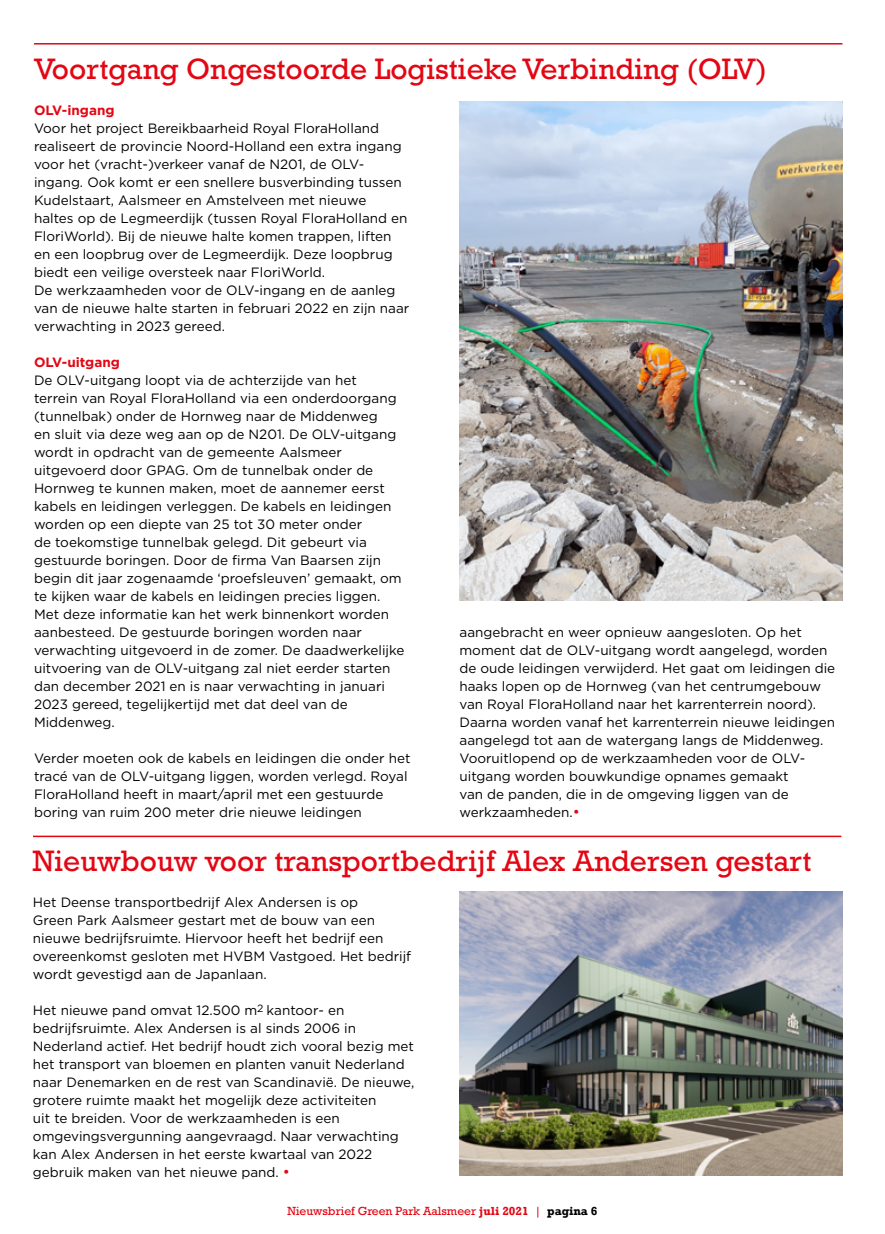
<style>
.page{position:relative;width:885px;height:1234px;background:#fff}
.page>*{position:absolute;margin:0;border:0;box-sizing:border-box;transform-origin:0 0}
.t1{font:30px "Rockwell Std";color:#e30613}
.t2{font:13.5px/18px "Gotham";color:#000}
.t3{font:700 13.5px "Gotham";color:#e30613}
.t4{font:12px "Rockwell Std";color:#e30613}
.s1{font-size:15px;color:#e30613}
.s2{font-family:"Rockwell";font-weight:700}
.s3{font-family:"Rockwell";font-weight:700;color:#000}
</style>
<div class="page">
<hr style="left:34px;top:43px;width:808px;height:2px;background:#e30613">
<img style="left:459px;top:101px;width:383px;height:500px">
<hr style="left:33px;top:835px;width:808px;height:2px;background:#e30613">
<img style="left:459px;top:891px;width:383px;height:283px">
<h1 class="t1" style="left:34px;top:51px;width:734px">Voortgang Ongestoorde Logistieke Verbinding (OLV)</h1>
<p class="t3" style="left:34px;top:101px;width:82px">OLV-ingang</p>
<p class="t2" style="left:34px;top:118px;width:377px">Voor het project Bereikbaarheid Royal FloraHolland realiseert de provincie Noord-Holland een extra ingang voor het (vracht-)verkeer vanaf de N201, de OLV&shy;ingang. Ook komt er een snellere busverbinding tussen Kudelstaart, Aalsmeer en Amstelveen met nieuwe<br>haltes op de Legmeerdijk (tussen Royal FloraHolland en FloriWorld). Bij de nieuwe halte komen trappen, liften en een loopbrug over de Legmeerdijk. Deze loopbrug biedt een veilige oversteek naar FloriWorld.<br>De werkzaamheden voor de OLV-ingang en de aanleg van de nieuwe halte starten in februari 2022 en zijn naar verwachting in 2023 gereed.</p>
<p class="t3" style="left:34px;top:353px;width:87px">OLV-uitgang</p>
<p class="t2" style="left:34px;top:370px;width:372px">De OLV-uitgang loopt via de achterzijde van het<br>terrein van Royal FloraHolland via een onderdoorgang (tunnelbak) onder de Hornweg naar de Middenweg<br>en sluit via deze weg aan op de N201. De OLV-uitgang wordt in opdracht van de gemeente Aalsmeer uitgevoerd door GPAG. Om de tunnelbak onder de Hornweg te kunnen maken, moet de aannemer eerst kabels en leidingen verleggen. De kabels en leidingen worden op een diepte van 25 tot 30 meter onder<br>de toekomstige tunnelbak gelegd. Dit gebeurt via gestuurde boringen. Door de firma Van Baarsen zijn begin dit jaar zogenaamde ‘proefsleuven’ gemaakt, om te kijken waar de kabels en leidingen precies liggen.<br>Met deze informatie kan het werk binnenkort worden aanbesteed. De gestuurde boringen worden naar verwachting uitgevoerd in de zomer. De daadwerkelijke uitvoering van de OLV-uitgang zal niet eerder starten dan december 2021 en is naar verwachting in januari 2023 gereed, tegelijkertijd met dat deel van de Middenweg.</p>
<p class="t2" style="left:34px;top:748px;width:378px">Verder moeten ook de kabels en leidingen die onder het tracé van de OLV-uitgang liggen, worden verlegd. Royal FloraHolland heeft in maart/april met een gestuurde boring van ruim 200 meter drie nieuwe leidingen</p>
<p class="t2" style="left:459px;top:622px;width:377px">aangebracht en weer opnieuw aangesloten. Op het moment dat de OLV-uitgang wordt aangelegd, worden de oude leidingen verwijderd. Het gaat om leidingen die haaks lopen op de Hornweg (van het centrumgebouw van Royal FloraHolland naar het karrenterrein noord).<br>Daarna worden vanaf het karrenterrein nieuwe leidingen aangelegd tot aan de watergang langs de Middenweg.<br>Vooruitlopend op de werkzaamheden voor de OLV&shy;uitgang worden bouwkundige opnames gemaakt<br>van de panden, die in de omgeving liggen van de werkzaamheden.<span class="s1">•</span></p>
<h1 class="t1" style="left:33px;top:843px;width:780px">Nieuwbouw voor transportbedrijf Alex Andersen gestart</h1>
<p class="t2" style="left:33px;top:892px;width:380px">Het Deense transportbedrijf Alex Andersen is op<br>Green Park Aalsmeer gestart met de bouw van een nieuwe bedrijfsruimte. Hiervoor heeft het bedrijf een overeenkomst gesloten met HVBM Vastgoed. Het bedrijf wordt gevestigd aan de Japanlaan.</p>
<p class="t2" style="left:33px;top:1000px;width:383px">Het nieuwe pand omvat 12.500 m<sup>2</sup> kantoor- en bedrijfsruimte. Alex Andersen is al sinds 2006 in Nederland actief. Het bedrijf houdt zich vooral bezig met het transport van bloemen en planten vanuit Nederland naar Denemarken en de rest van Scandinavië. De nieuwe, grotere ruimte maakt het mogelijk deze activiteiten<br>uit te breiden. Voor de werkzaamheden is een omgevingsvergunning aangevraagd. Naar verwachting kan Alex Andersen in het eerste kwartaal van 2022 gebruik maken van het nieuwe pand. <span class="s1">•</span></p>
<p class="t4" style="left:287px;top:1203px;width:311px">Nieuwsbrief Green Park Aalsmeer <span class="s2">juli 2021</span> | <span class="s3">pagina 6</span></p>
</div>
